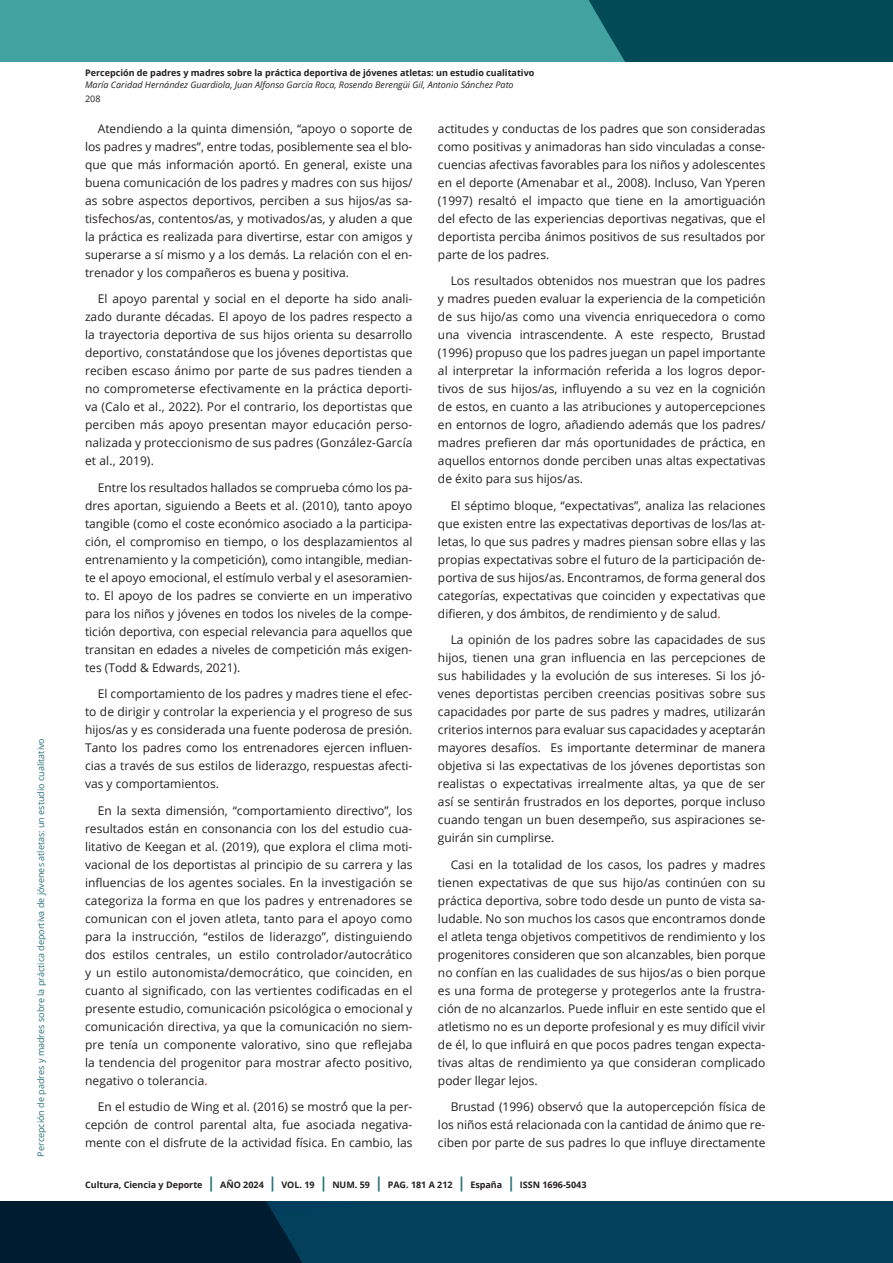
<style>
.page{position:relative;width:893px;height:1263px;background:#fff}
.page>*{position:absolute;margin:0;border:0;box-sizing:border-box;transform-origin:0 0}
.Cuerpo_de_texto_P{font:12px/18px "Open Sans";color:#231f20;text-align:justify}
.t1{font:700 9px "Open Sans";color:#231f20}
.t2{font:italic 9px "Open Sans";color:#231f20}
.t3{font:9px "Open Sans";color:#2c727a}
.t4{font:9px "Open Sans";color:#231f20}
.s1{color:#f00}
.s2{font-size:15px;color:#2c727a}
</style>
<div class="page">
<svg style="left:0;top:1201px;width:893px;height:62px;background:#02344e"></svg>
<div style="left:0;top:0;width:893px;height:62px;background:#41a29f"></div>
<div style="left:589px;top:0;width:304px;height:62px;background:#024a56"></div>
<p class="t3" style="left:35px;top:1156px;width:420px;rotate:-90deg">Percepción de padres y madres sobre la práctica deportiva de jóvenes atletas: un estudio cualitativo</p>
<p class="t1" style="left:85px;top:67px;width:451px">Percepción de padres y madres sobre la práctica deportiva de jóvenes atletas: un estudio cualitativo</p>
<p class="t2" style="left:85px;top:79px;width:430px">María Caridad Hernández Guardiola, Juan Alfonso García Roca, Rosendo Berengüi Gil, Antonio Sánchez Pato</p>
<p class="t4" style="left:85px;top:92px;width:17px">208</p>
<p class="Cuerpo_de_texto_P" style="left:85px;top:119px;width:329px;text-indent:13px">Atendiendo a la quinta dimensión, “apoyo o soporte de los padres y madres”, entre todas, posiblemente sea el blo&shy;que que más información aportó. En general, existe una buena comunicación de los padres y madres con sus hijos/ as sobre aspectos deportivos, perciben a sus hijos/as sa&shy;tisfechos/as, contentos/as, y motivados/as, y aluden a que la práctica es realizada para divertirse, estar con amigos y superarse a sí mismo y a los demás. La relación con el en&shy;trenador y los compañeros es buena y positiva.</p>
<p class="Cuerpo_de_texto_P" style="left:85px;top:289px;width:329px;text-indent:13px">El apoyo parental y social en el deporte ha sido anali&shy;zado durante décadas. El apoyo de los padres respecto a la trayectoria deportiva de sus hijos orienta su desarrollo deportivo, constatándose que los jóvenes deportistas que reciben escaso ánimo por parte de sus padres tienden a no comprometerse efectivamente en la práctica deporti&shy;va (Calo et al., 2022). Por el contrario, los deportistas que perciben más apoyo presentan mayor educación perso&shy;nalizada y proteccionismo de sus padres (González-García et al., 2019).</p>
<p class="Cuerpo_de_texto_P" style="left:85px;top:478px;width:329px;text-indent:13px">Entre los resultados hallados se comprueba cómo los pa&shy;dres aportan, siguiendo a Beets et al. (2010), tanto apoyo tangible (como el coste económico asociado a la participa&shy;ción, el compromiso en tiempo, o los desplazamientos al entrenamiento y la competición), como intangible, median&shy;te el apoyo emocional, el estímulo verbal y el asesoramien&shy;to. El apoyo de los padres se convierte en un imperativo para los niños y jóvenes en todos los niveles de la compe&shy;tición deportiva, con especial relevancia para aquellos que transitan en edades a niveles de competición más exigen&shy;tes (Todd &amp; Edwards, 2021).</p>
<p class="Cuerpo_de_texto_P" style="left:85px;top:684px;width:329px;text-indent:13px">El comportamiento de los padres y madres tiene el efec&shy;to de dirigir y controlar la experiencia y el progreso de sus hijos/as y es considerada una fuente poderosa de presión.<br>Tanto los padres como los entrenadores ejercen influen&shy;cias a través de sus estilos de liderazgo, respuestas afecti&shy;vas y comportamientos.</p>
<p class="Cuerpo_de_texto_P" style="left:85px;top:801px;width:329px;text-indent:13px">En la sexta dimensión, “comportamiento directivo”, los resultados están en consonancia con los del estudio cua&shy;litativo de Keegan et al. (2019), que explora el clima moti&shy;vacional de los deportistas al principio de su carrera y las influencias de los agentes sociales. En la investigación se categoriza la forma en que los padres y entrenadores se comunican con el joven atleta, tanto para el apoyo como para la instrucción, “estilos de liderazgo”, distinguiendo dos estilos centrales, un estilo controlador/autocrático y un estilo autonomista/democrático, que coinciden, en cuanto al significado, con las vertientes codificadas en el presente estudio, comunicación psicológica o emocional y comunicación directiva, ya que la comunicación no siem&shy;pre tenía un componente valorativo, sino que reflejaba la tendencia del progenitor para mostrar afecto positivo, negativo o tolerancia<span class="s1">.</span></p>
<p class="Cuerpo_de_texto_P" style="left:85px;top:1097px;width:329px;text-indent:13px">En el estudio de Wing et al. (2016) se mostró́que la per&shy;cepción de control parental alta, fue asociada negativa&shy;mente con el disfrute de la actividad física. En cambio, las</p>
<p class="Cuerpo_de_texto_P" style="left:438px;top:119px;width:329px">actitudes y conductas de los padres que son consideradas como positivas y animadoras han sido vinculadas a conse&shy;cuencias afectivas favorables para los niños y adolescentes en el deporte (Amenabar et al., 2008). Incluso, Van Yperen (1997) resaltó el impacto que tiene en la amortiguación del efecto de las experiencias deportivas negativas, que el deportista perciba ánimos positivos de sus resultados por parte de los padres.</p>
<p class="Cuerpo_de_texto_P" style="left:438px;top:271px;width:329px;text-indent:13px">Los resultados obtenidos nos muestran que los padres y madres pueden evaluar la experiencia de la competición de sus hijo/as como una vivencia enriquecedora o como una vivencia intrascendente. A este respecto, Brustad (1996) propuso que los padres juegan un papel importante al interpretar la información referida a los logros depor&shy;tivos de sus hijos/as, influyendo a su vez en la cognición de estos, en cuanto a las atribuciones y autopercepciones en entornos de logro, añadiendo además que los padres/ madres prefieren dar más oportunidades de práctica, en aquellos entornos donde perciben unas altas expectativas de éxito para sus hijos/as.</p>
<p class="Cuerpo_de_texto_P" style="left:438px;top:496px;width:329px;text-indent:13px">El séptimo bloque, “expectativas”, analiza las relaciones que existen entre las expectativas deportivas de los/las at&shy;letas, lo que sus padres y madres piensan sobre ellas y las propias expectativas sobre el futuro de la participación de&shy;portiva de sus hijos/as. Encontramos, de forma general dos categorías, expectativas que coinciden y expectativas que difieren, y dos ámbitos, de rendimiento y de salud<span class="s1">.</span></p>
<p class="Cuerpo_de_texto_P" style="left:438px;top:630px;width:329px;text-indent:13px">La opinión de los padres sobre las capacidades de sus hijos, tienen una gran influencia en las percepciones de sus habilidades y la evolución de sus intereses. Si los jó&shy;venes deportistas perciben creencias positivas sobre sus capacidades por parte de sus padres y madres, utilizarán criterios internos para evaluar sus capacidades y aceptarán mayores desafíos. Es importante determinar de manera objetiva si las expectativas de los jóvenes deportistas son realistas o expectativas irrealmente altas, ya que de ser así se sentirán frustrados en los deportes, porque incluso cuando tengan un buen desempeño, sus aspiraciones se&shy;guirán sin cumplirse.</p>
<p class="Cuerpo_de_texto_P" style="left:438px;top:855px;width:329px;text-indent:13px">Casi en la totalidad de los casos, los padres y madres tienen expectativas de que sus hijo/as continúen con su práctica deportiva, sobre todo desde un punto de vista sa&shy;ludable. No son muchos los casos que encontramos donde el atleta tenga objetivos competitivos de rendimiento y los progenitores consideren que son alcanzables, bien porque no confían en las cualidades de sus hijos/as o bien porque es una forma de protegerse y protegerlos ante la frustra&shy;ción de no alcanzarlos. Puede influir en este sentido que el atletismo no es un deporte profesional y es muy difícil vivir de él, lo que influirá en que pocos padres tengan expecta&shy;tivas altas de rendimiento ya que consideran complicado poder llegar lejos.</p>
<p class="Cuerpo_de_texto_P" style="left:438px;top:1097px;width:329px;text-indent:13px">Brustad (1996) observó que la autopercepción física de los niños está relacionada con la cantidad de ánimo que re&shy;ciben por parte de sus padres lo que influye directamente</p>
<p class="t1" style="left:85px;top:1179px;width:503px">Cultura, Ciencia y Deporte <span class="s2">|</span> AÑO 2024 <span class="s2">|</span> VOL. 19 <span class="s2">|</span> NUM. 59 <span class="s2">|</span> PAG. 181 A 212 <span class="s2">|</span> España <span class="s2">|</span> ISSN 1696-5043</p>
</div>
